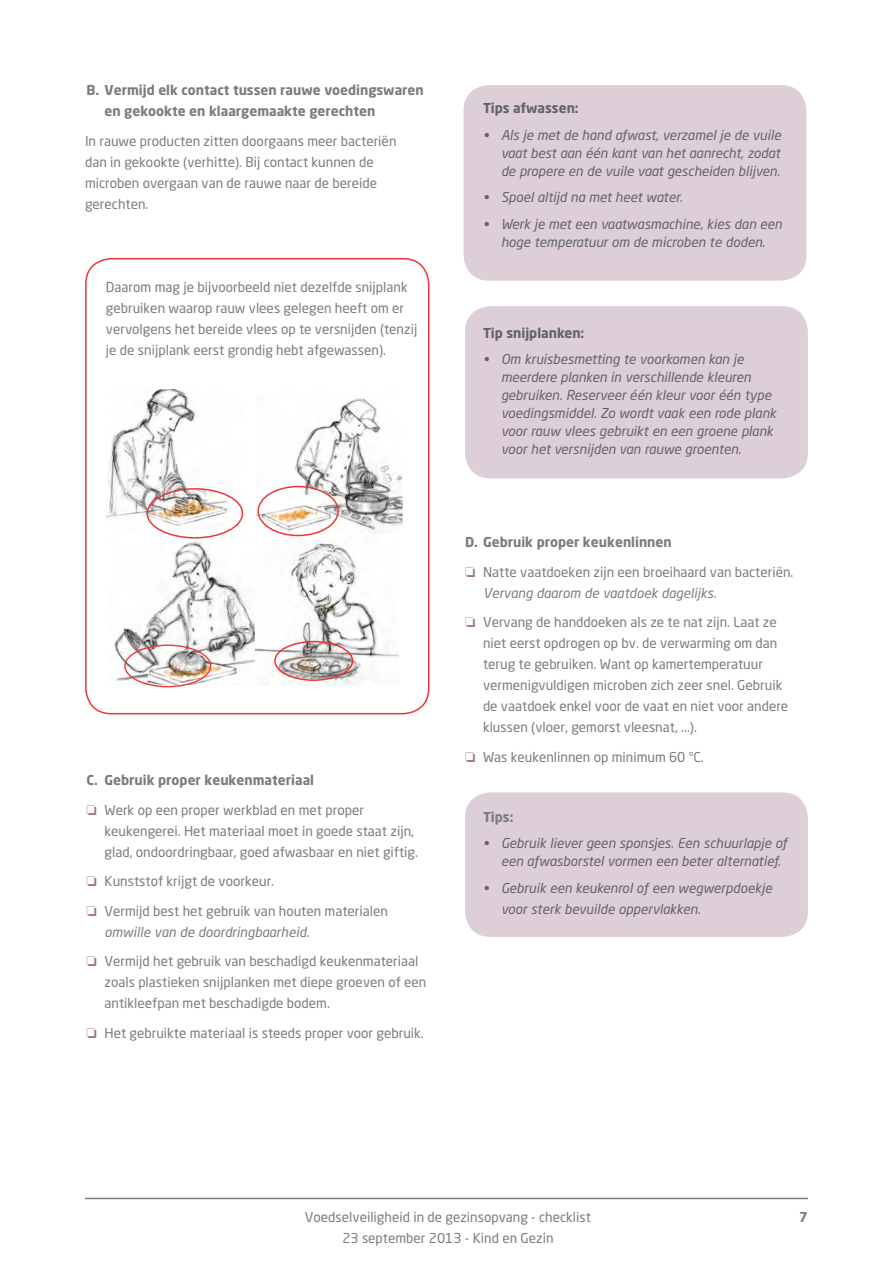
<style>
.page{position:relative;width:893px;height:1263px;background:#fff}
.page>*{position:absolute;margin:0;border:0;box-sizing:border-box;transform-origin:0 0}
.Bodytekst_inspring{font:13.5px/21px "Neo Sans Pro";color:#7a7c7f}
.t1{font:italic 13.5px/18px "Neo Sans Pro";color:#636366}
.Bodytekst_titel_met{font:700 13.5px/21px "Neo Sans Pro";color:#7a7c7f}
.Bodytekst{font:13.5px/21px "Neo Sans Pro";color:#7a7c7f}
.tip{font:700 13.5px "Neo Sans Pro";color:#636366}
.tip-2{font:700 13.5px "Neo Sans Pro";color:#7a7c7f}
.s1{color:#a17491}
.s2{font-style:italic}
</style>
<div class="page">
<hr style="left:85px;top:1198px;width:723px;height:1px;background:#7a7c7f">
<div style="left:465px;top:792px;width:343px;height:145px;background:#deced8;border-radius:26px"></div>
<div style="left:465px;top:306px;width:343px;height:172px;background:#deced8;border-radius:26px"></div>
<div style="left:463px;top:85px;width:343px;height:196px;background:#deced8;border-radius:26px"></div>
<img style="left:106px;top:390px;width:138px;height:139px">
<img style="left:257px;top:398px;width:146px;height:138px">
<img style="left:114px;top:537px;width:284px;height:148px">
<div style="left:147px;top:488px;width:96px;height:51px;border:2px solid #ee3637;border-radius:50%"></div>
<div style="left:257px;top:486px;width:82px;height:50px;border:2px solid #ee3637;border-radius:50%"></div>
<div style="left:124px;top:644px;width:87px;height:43px;border:1px solid #ee3637;border-radius:50%"></div>
<div style="left:274px;top:641px;width:79px;height:40px;border:2px solid #ee3637;border-radius:50%"></div>
<div style="left:85px;top:258px;width:344px;height:456px;border:2px solid #ee3637;border-radius:26px"></div>
<p class="Bodytekst_titel_met" style="left:105px;top:79px;width:321px;text-indent:-18px">B. Vermijd elk contact tussen rauwe voedingswaren en gekookte en klaargemaakte gerechten</p>
<p class="Bodytekst" style="left:85px;top:130px;width:313px">In rauwe producten zitten doorgaans meer bacteriën dan in gekookte (verhitte). Bij contact kunnen de microben overgaan van de rauwe naar de bereide gerechten.</p>
<p class="Bodytekst_inspring" style="left:106px;top:277px;width:313px">Daarom mag je bijvoorbeeld niet dezelfde snijplank gebruiken waarop rauw vlees gelegen heeft om er vervolgens het bereide vlees op te versnijden (tenzij je de snijplank eerst grondig hebt afgewassen).</p>
<p class="Bodytekst_titel_met" style="left:87px;top:769px;width:229px">C. Gebruik proper keukenmateriaal</p>
<p class="Bodytekst_inspring" style="left:105px;top:799px;width:315px;text-indent:-18px"><span class="s1">❏</span> Werk op een proper werkblad en met proper keukengerei. Het materiaal moet in goede staat zijn, glad, ondoordringbaar, goed afwasbaar en niet giftig.</p>
<p class="Bodytekst_inspring" style="left:87px;top:870px;width:189px"><span class="s1">❏</span> Kunststof krijgt de voorkeur.</p>
<p class="Bodytekst_inspring" style="left:105px;top:900px;width:285px;text-indent:-18px"><span class="s1">❏</span> Vermijd best het gebruik van houten materialen <span class="s2">omwille van de doordringbaarheid.</span></p>
<p class="Bodytekst_inspring" style="left:105px;top:950px;width:323px;text-indent:-18px"><span class="s1">❏</span> Vermijd het gebruik van beschadigd keukenmateriaal zoals plastieken snijplanken met diepe groeven of een antikleefpan met beschadigde bodem.</p>
<p class="Bodytekst_inspring" style="left:87px;top:1022px;width:339px"><span class="s1">❏</span> Het gebruikte materiaal is steeds proper voor gebruik.</p>
<p class="tip" style="left:483px;top:100px;width:97px">Tips afwassen:</p>
<p class="t1" style="left:501px;top:126px;width:282px;text-align:justify;text-indent:-18px">• Als je met de hand afwast, verzamel je de vuile vaat best aan één kant van het aanrecht, zodat de propere en de vuile vaat gescheiden blijven.</p>
<p class="t1" style="left:483px;top:188px;width:201px">• Spoel altijd na met heet water.</p>
<p class="t1" style="left:483px;top:215px;width:301px;text-align:center">• Werk je met een vaatwasmachine, kies dan een hoge temperatuur om de microben te doden.</p>
<p class="tip" style="left:483px;top:324px;width:103px">Tip snijplanken:</p>
<p class="t1" style="left:501px;top:350px;width:277px;text-indent:-18px">• Om kruisbesmetting te voorkomen kan je meerdere planken in verschillende kleuren gebruiken. Reserveer één kleur voor één type voedingsmiddel. Zo wordt vaak een rode plank voor rauw vlees gebruikt en een groene plank voor het versnijden van rauwe groenten.</p>
<p class="Bodytekst_titel_met" style="left:465px;top:531px;width:208px">D. Gebruik proper keukenlinnen</p>
<p class="Bodytekst_inspring" style="left:483px;top:561px;width:312px;text-indent:-18px"><span class="s1">❏</span> Natte vaatdoeken zijn een broeihaard van bacteriën.<br><span class="s2">Vervang daarom de vaatdoek dagelijks.</span></p>
<p class="Bodytekst_inspring" style="left:483px;top:612px;width:307px;text-indent:-18px"><span class="s1">❏</span> Vervang de handdoeken als ze te nat zijn. Laat ze niet eerst opdrogen op bv. de verwarming om dan terug te gebruiken. Want op kamertemperatuur vermenigvuldigen microben zich zeer snel. Gebruik de vaatdoek enkel voor de vaat en niet voor andere klussen (vloer, gemorst vleesnat, ...).</p>
<p class="Bodytekst_inspring" style="left:465px;top:746px;width:240px"><span class="s1">❏</span> Was keukenlinnen op minimum 60 °C.</p>
<p class="tip-2" style="left:483px;top:808px;width:32px">Tips:</p>
<p class="t1" style="left:501px;top:834px;width:288px;text-indent:-18px">• Gebruik liever geen sponsjes. Een schuurlapje of een afwasborstel vormen een beter alternatief.</p>
<p class="t1" style="left:501px;top:877px;width:273px;line-height:21px;text-indent:-18px">• Gebruik een keukenrol of een wegwerpdoekje voor sterk bevuilde oppervlakken.</p>
<p class="Bodytekst_inspring" style="left:305px;top:1206px;width:288px">Voedselveiligheid in de gezinsopvang - checklist</p>
<p class="Bodytekst_titel_met" style="left:799px;top:1206px;width:10px">7</p>
<p class="Bodytekst_inspring" style="left:342px;top:1227px;width:213px">23 september 2013 - Kind en Gezin</p>
</div>
